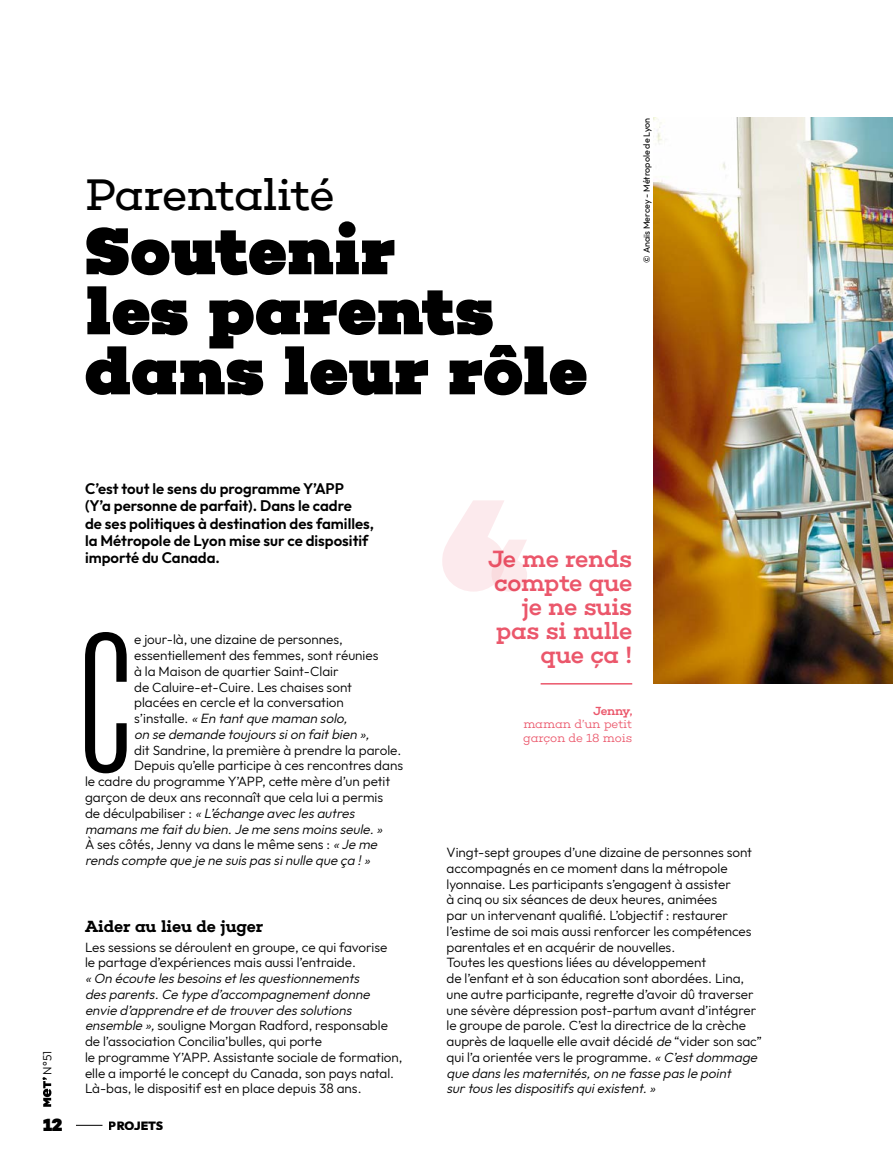
<style>
.page{position:relative;width:893px;height:1170px;background:#fff}
.page>*{position:absolute;margin:0;border:0;box-sizing:border-box;transform-origin:0 0}
.Courant-lettrine_MeT{font:300 193.5px "Mango Grotesque";color:#000}
.Titre_MeT{font:900 67.5px/60px "Choplin";letter-spacing:.005em;color:#000}
.Surtitre_MeT{font:45px "Choplin";letter-spacing:-.025em;color:#000}
.Exergue_Texte_MeT{font:500 24px/24px "Choplin";letter-spacing:-.02em;color:#eb576b;text-align:right}
.t1{font:900 18px "Choplin";color:#000}
.Inter-titres_MeT{font:600 16.5px "Choplin";letter-spacing:-.01em;color:#000}
.Chapo_MeT{font:600 15px/17.2px "Outfit";color:#000}
.Courant_MeT{font:300 13.5px/15.8px "Outfit";color:#000}
.Courant-lettrine_MeT-2{font:300 13.5px "Outfit";color:#000}
.Courant-lettrine_MeT-3{font:italic 300 13.5px "Outfit";color:#000}
.Exergue_Profession_MeT{font:300 12px/13.5px "Choplin";letter-spacing:-.02em;color:#eb576b}
.t2{font:900 12px "Outfit";letter-spacing:-.015em;color:#000}
.Exergue_Nom_MeT{font:500 12px "Choplin";letter-spacing:-.03em;color:#eb576b}
.t3{font:300 12px "Outfit";color:#000}
.t4{font:9px "Outfit";color:#000}
.s1{font-style:normal}
.s2{font-style:italic}
</style>
<div class="page">
<img style="left:653px;top:118px;width:240px;height:565px">
<hr style="left:541px;top:683px;width:91px;height:1px;background:#eb576b">
<svg style="left:442px;top:500px;width:85px;height:91px"></svg>
<svg style="left:76px;top:1124px;width:26px;height:1px"></svg>
<svg style="left:43px;top:1077px;width:8px;height:29px"></svg>
<h1 class="Surtitre_MeT" style="left:85px;top:168px;width:251px">Parentalité</h1>
<h2 class="Titre_MeT" style="left:85px;top:221px;width:504px">Soutenir<br>les parents dans leur rôle</h2>
<p class="t4" style="left:641px;top:262px;width:146px;rotate:-90deg">© Anaïs Mercey - Métropole de Lyon</p>
<p class="t3" style="left:40px;top:1074px;width:25px;rotate:-90deg">N°51</p>
<p class="Chapo_MeT" style="left:85px;top:480px;width:290px">C’est tout le sens du programme Y’APP<br>(Y’a personne de parfait). Dans le cadre<br>de ses politiques à destination des familles, la Métropole de Lyon mise sur ce dispositif importé du Canada.</p>
<p class="Courant-lettrine_MeT" style="left:79px;top:615px;width:55px">C</p>
<p class="Courant-lettrine_MeT-2" style="left:134px;top:631px;width:210px">e jour-là, une dizaine de personnes,</p>
<p class="Courant-lettrine_MeT-2" style="left:134px;top:647px;width:246px">essentiellement des femmes, sont réunies</p>
<p class="Courant-lettrine_MeT-2" style="left:134px;top:662px;width:206px">à la Maison de quartier Saint‑Clair</p>
<p class="Courant-lettrine_MeT-2" style="left:134px;top:678px;width:219px">de Caluire-et-Cuire. Les chaises sont</p>
<p class="Courant-lettrine_MeT-2" style="left:134px;top:694px;width:211px">placées en cercle et la conversation</p>
<p class="Courant-lettrine_MeT-3" style="left:134px;top:710px;width:218px"><span class="s1">s ’ i n sta l l e .</span> « En tantque maman solo,</p>
<p class="Courant-lettrine_MeT-3" style="left:134px;top:725px;width:240px">on se demande toujourssion faitbien »,</p>
<p class="Courant-lettrine_MeT-2" style="left:134px;top:741px;width:269px">dit Sandrine, la première à prendre la parole.</p>
<p class="Courant-lettrine_MeT-2" style="left:134px;top:757px;width:270px">Depuis qu’elle participe à ces rencontres dans</p>
<p class="Courant-lettrine_MeT-2" style="left:85px;top:773px;width:307px">le cadre du programme Y’APP, cette mère d’un petit</p>
<p class="Courant-lettrine_MeT-2" style="left:85px;top:788px;width:300px">garçon de deux ans reconnaît que cela lui a permis</p>
<p class="Courant-lettrine_MeT-3" style="left:85px;top:804px;width:274px"><span class="s1">d e d é c u l p a b i l i s e r :</span> « L’échange avec lesautres</p>
<p class="Courant-lettrine_MeT-3" style="left:85px;top:820px;width:302px">mamansme faitdu bien.Je me sensmoinsseule.»</p>
<p class="Courant-lettrine_MeT-2" style="left:85px;top:836px;width:297px">À ses côtés, Jenny va dans le même sens : <span class="s2">«Je me</span></p>
<p class="Courant-lettrine_MeT-3" style="left:85px;top:851px;width:290px">rendscompte que je ne suispassinulle que ça ! »</p>
<h3 class="Inter-titres_MeT" style="left:85px;top:916px;width:180px">Aider au lieu de juger</h3>
<p class="Courant_MeT" style="left:85px;top:939px;width:319px">Les sessions se déroulent en groupe, ce qui favorise<br>le partage d’expériences mais aussi l’entraide.<br><span class="s2">« On écoute lesbesoinsetlesquestionnements desparents.Ce type d’accompagnementdonne envie d’apprendre etde trouverdessolutions ensemble»,</span>souligne Morgan Radford, responsable de l’association Concilia’bulles, qui porte<br>le programme Y’APP. Assistante sociale de formation, elle a importé le concept du Canada, son pays natal.<br>Là-bas, le dispositif est en place depuis 38 ans.</p>
<p class="Exergue_Texte_MeT" style="left:488px;top:546px;width:146px">Je me rends compte que je ne suis pas si nulle que ça !</p>
<p class="Exergue_Nom_MeT" style="left:593px;top:703px;width:41px">Jenny,</p>
<p class="Exergue_Profession_MeT" style="left:523px;top:717px;width:110px">maman d’un petit garçon de 18 mois</p>
<p class="Courant_MeT" style="left:446px;top:844px;width:317px">Vingt-sept groupes d’une dizaine de personnes sont accompagnés en ce moment dans la métropole lyonnaise. Les participants s’engagent à assister<br>à cinq ou six séances de deux heures, animées<br>par un intervenant qualifié. L’objectif : restaurer l’estime de soi mais aussi renforcer les compétences parentales et en acquérir de nouvelles.<br>Toutes les questions liées au développement<br>de l’enfant et à son éducation sont abordées. Lina, une autre participante, regrette d’avoir dû traverser une sévère dépression post-partum avant d’intégrer le groupe de parole. C’est la directrice de la crèche auprès de laquelle elle avait décidé <span class="s2">de</span> “vider son sac” qui l’a orientée vers le programme. <span class="s2">«C’estdommage que danslesmaternités,on ne fasse pasle point surtouslesdispositifsquiexistent. »</span></p>
<h3 class="t1" style="left:43px;top:1113px;width:22px">12</h3>
<p class="t2" style="left:109px;top:1117px;width:56px">PROJETS</p>
</div>
